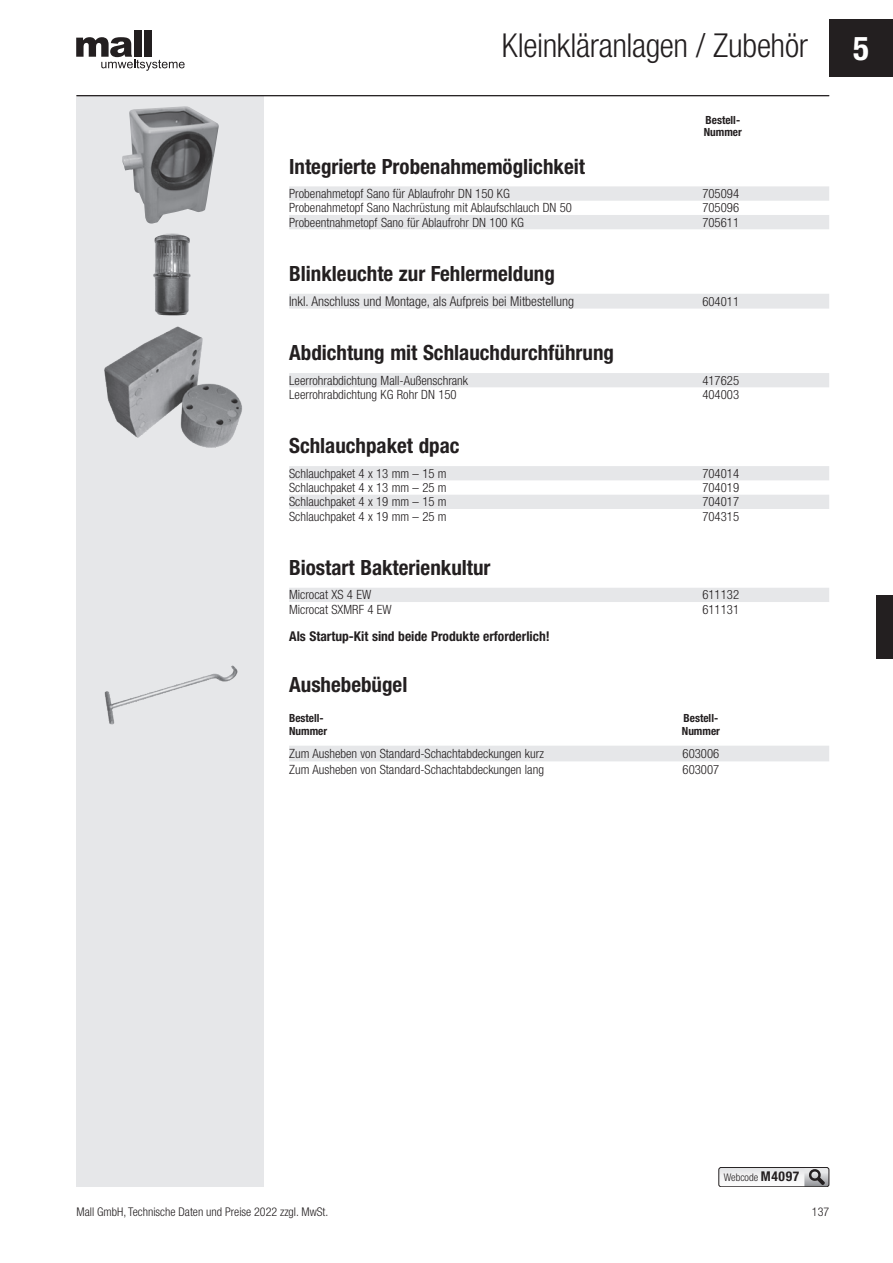
<style>
.page{position:relative;width:893px;height:1263px;background:#fff}
.page>*{position:absolute;margin:0;border:0;box-sizing:border-box;transform-origin:0 0}
.t1{font:300 condensed 33px "Helvetica Neue";letter-spacing:-.01em;color:#231f20}
.t2{font:700 condensed 33px "Helvetica Neue";color:#fff}
.t3{font:700 condensed 21px "Helvetica Neue";color:#231f20}
.t4{font:300 condensed 13.5px "Helvetica Neue";color:#231f20}
.t5{font:700 condensed 13.5px "Helvetica Neue";color:#231f20}
.t6{font:300 condensed 12.75px "Helvetica Neue";color:#231f20}
.t7{font:300 condensed 12px "Helvetica Neue";color:#231f20}
.t8{font:700 condensed 11.25px/12.8px "Helvetica Neue";color:#231f20}
.t9{font:300 condensed 10.5px "Helvetica Neue";color:#231f20}
.s1{font-weight:700;font-size:13.5px}
</style>
<div class="page">
<div style="left:77px;top:96px;width:187px;height:1090px;background:#e6e7e9"></div>
<div style="left:829px;top:19px;width:64px;height:58px;background:#231f20"></div>
<div style="left:876px;top:595px;width:17px;height:64px;background:#231f20"></div>
<div style="left:134px;top:30px;width:7px;height:27px;background:#231f20"></div>
<div style="left:144px;top:30px;width:7px;height:27px;background:#231f20"></div>
<svg style="left:76px;top:37px;width:109px;height:34px"></svg>
<hr style="left:77px;top:95px;width:752px;height:1px;background:#231f20">
<svg style="left:719px;top:1167px;width:110px;height:20px"></svg>
<div style="left:719px;top:1167px;width:110px;height:20px;border:1px solid #231f20;border-radius:2px"></div>
<svg style="left:289px;top:186px;width:540px;height:43px"></svg>
<div style="left:289px;top:294px;width:540px;height:15px;background:#e6e7e9"></div>
<div style="left:289px;top:373px;width:540px;height:14px;background:#e6e7e9"></div>
<svg style="left:289px;top:466px;width:540px;height:43px"></svg>
<div style="left:289px;top:588px;width:540px;height:14px;background:#e6e7e9"></div>
<div style="left:289px;top:746px;width:540px;height:15px;background:#e6e7e9"></div>
<img style="left:153px;top:233px;width:38px;height:83px">
<img style="left:104px;top:665px;width:134px;height:60px">
<img style="left:122px;top:106px;width:97px;height:118px">
<img style="left:104px;top:326px;width:138px;height:122px">
<p class="t1" style="left:502px;top:27px;width:308px">Kleinkläranlagen / Zubehör</p>
<p class="t8" style="left:704px;top:113px;width:40px">Bestell-<br>Nummer</p>
<p class="t3" style="left:289px;top:153px;width:297px">Integrierte Probenahmemöglichkeit</p>
<p class="t6" style="left:289px;top:186px;width:222px">Probenahmetopf Sano für Ablaufrohr DN 150 KG</p>
<p class="t6" style="left:702px;top:186px;width:38px">705094</p>
<p class="t6" style="left:289px;top:201px;width:284px">Probenahmetopf Sano Nachrüstung mit Ablaufschlauch DN 50</p>
<p class="t6" style="left:702px;top:201px;width:38px">705096</p>
<p class="t6" style="left:289px;top:215px;width:236px">Probeentnahmetopf Sano für Ablaufrohr DN 100 KG</p>
<p class="t6" style="left:702px;top:215px;width:38px">705611</p>
<p class="t3" style="left:289px;top:261px;width:267px">Blinkleuchte zur Fehlermeldung</p>
<p class="t4" style="left:289px;top:293px;width:287px">Inkl. Anschluss und Montage, als Aufpreis bei Mitbestellung</p>
<p class="t6" style="left:702px;top:294px;width:38px">604011</p>
<p class="t3" style="left:289px;top:340px;width:326px">Abdichtung mit Schlauchdurchführung</p>
<p class="t6" style="left:289px;top:373px;width:180px">Leerrohrabdichtung Mall-Außenschrank</p>
<p class="t6" style="left:702px;top:373px;width:38px">417625</p>
<p class="t6" style="left:289px;top:387px;width:169px">Leerrohrabdichtung KG Rohr DN 150</p>
<p class="t6" style="left:702px;top:387px;width:38px">404003</p>
<p class="t3" style="left:289px;top:433px;width:172px">Schlauchpaket dpac</p>
<p class="t6" style="left:289px;top:466px;width:159px">Schlauchpaket 4 x 13 mm – 15 m</p>
<p class="t6" style="left:702px;top:466px;width:38px">704014</p>
<p class="t6" style="left:289px;top:480px;width:159px">Schlauchpaket 4 x 13 mm – 25 m</p>
<p class="t6" style="left:702px;top:480px;width:38px">704019</p>
<p class="t6" style="left:289px;top:495px;width:159px">Schlauchpaket 4 x 19 mm – 15 m</p>
<p class="t6" style="left:702px;top:495px;width:38px">704017</p>
<p class="t6" style="left:289px;top:509px;width:159px">Schlauchpaket 4 x 19 mm – 25 m</p>
<p class="t6" style="left:702px;top:509px;width:38px">704315</p>
<p class="t3" style="left:289px;top:555px;width:203px">Biostart Bakterienkultur</p>
<p class="t6" style="left:289px;top:588px;width:84px">Microcat XS 4 EW</p>
<p class="t6" style="left:702px;top:588px;width:38px">611132</p>
<p class="t6" style="left:289px;top:602px;width:104px">Microcat SXMRF 4 EW</p>
<p class="t6" style="left:702px;top:602px;width:38px">611131</p>
<p class="t5" style="left:289px;top:628px;width:262px">Als Startup-Kit sind beide Produkte erforderlich!</p>
<p class="t3" style="left:289px;top:672px;width:120px">Aushebebügel</p>
<p class="t8" style="left:289px;top:711px;width:40px">Bestell-<br>Nummer</p>
<p class="t8" style="left:682px;top:711px;width:40px">Bestell-<br>Nummer</p>
<p class="t6" style="left:289px;top:746px;width:256px">Zum Ausheben von Standard-Schachtabdeckungen kurz</p>
<p class="t6" style="left:683px;top:746px;width:38px">603006</p>
<p class="t6" style="left:289px;top:762px;width:256px">Zum Ausheben von Standard-Schachtabdeckungen lang</p>
<p class="t6" style="left:683px;top:762px;width:38px">603007</p>
<h1 class="t2" style="left:853px;top:28px;width:17px">5</h1>
<p class="t9" style="left:724px;top:1172px;width:77px">Webcode <span class="s1">M4097</span></p>
<p class="t7" style="left:77px;top:1204px;width:253px">Mall GmbH, Technische Daten und Preise 2022 zzgl. MwSt.</p>
<p class="t7" style="left:812px;top:1204px;width:19px">137</p>
</div>
